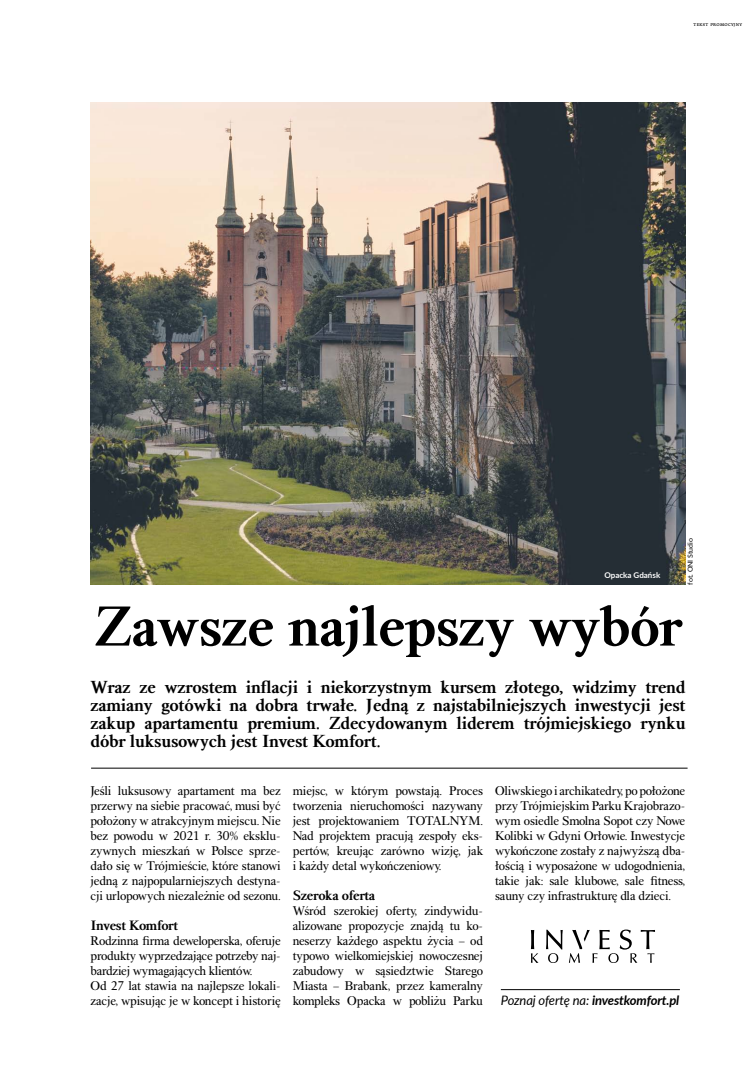
<style>
.page{position:relative;width:752px;height:1092px;background:#fff}
.page>*{position:absolute;margin:0;border:0;box-sizing:border-box;transform-origin:0 0}
.t1{font:700 58px "Alpha Book EFN";color:#000}
.t2{font:700 18px/18px "Alpha Book EFN";color:#000;text-align:justify}
.t3{font:700 14px "Alpha Book EFN";letter-spacing:-.01em;color:#000}
.t4{font:13px/15px "Alpha Book EFN";letter-spacing:-.01em;color:#000;text-align:justify}
.t5{font:italic 700 13px "Lato";letter-spacing:-.01em;color:#000}
.t6{font:700 8px "Lato";color:#fff}
.t7{font:7px "Lato";color:#000}
.t8{font:4px "Fedra Serif A Std Demi";letter-spacing:.075em;color:#000}
.s1{font-weight:400}
</style>
<div class="page">
<img style="left:90px;top:103px;width:595px;height:481px">
<svg style="left:546px;top:929px;width:16px;height:33px"></svg>
<svg style="left:530px;top:930px;width:8px;height:32px"></svg>
<svg style="left:569px;top:929px;width:85px;height:33px"></svg>
<hr style="left:500px;top:989px;width:179px;height:1px;background:#000">
<hr style="left:91px;top:767px;width:596px;height:1px;background:#000">
<p class="t8" style="left:693px;top:21px;width:4px">TEKST</p>
<p class="t8" style="left:710px;top:21px;width:5px">PROMOCYJNY</p>
<p class="t8" style="left:682px;top:23px;width:50px">TEKST PROMOCYJNY</p>
<p class="t6" style="left:604px;top:569px;width:57px">Opacka Gdańsk</p>
<p class="t7" style="left:684px;top:584px;width:48px;rotate:-90deg">fot. ONI Studio</p>
<h1 class="t1" style="left:94px;top:591px;width:588px">Zawsze najlepszy wybór</h1>
<p class="t2" style="left:90px;top:678px;width:596px">Wraz ze wzrostem inflacji i niekorzystnym kursem złotego, widzimy trend zamiany gotówki na dobra trwałe. Jedną z najstabilniejszych inwestycji jest zakup apartamentu premium. Zdecydowanym liderem trójmiejskiego rynku dóbr luksusowych jest Invest Komfort.</p>
<p class="t4" style="left:90px;top:783px;width:192px">Jeśli luksusowy apartament ma bez przerwy na siebie pracować, musi być położony w atrakcyjnym miejscu. Nie bez powodu w 2021 r. 30% eksklu&shy;zywnych mieszkań w Polsce sprze&shy;dało się w Trójmieście, które stanowi jedną z najpopularniejszych destyna&shy;cji urlopowych niezależnie od sezonu.</p>
<p class="t3" style="left:90px;top:917px;width:89px">Invest Komfort</p>
<p class="t4" style="left:90px;top:933px;width:192px;text-align:left">Rodzinna firma deweloperska, oferuje produkty wyprzedzające potrzeby naj&shy;bardziej wymagających klientów.<br>Od 27 lat stawia na najlepsze lokali&shy;zacje, wpisując je w koncept i historię</p>
<p class="t4" style="left:292px;top:783px;width:192px">miejsc, w którym powstają. Proces tworzenia nieruchomości nazywany jest projektowaniem TOTALNYM.<br>Nad projektem pracują zespoły eks&shy;pertów, kreując zarówno wizję, jak i każdy detal wykończeniowy.</p>
<p class="t3" style="left:292px;top:887px;width:84px">Szeroka oferta</p>
<p class="t4" style="left:292px;top:903px;width:192px">Wśród szerokiej oferty, zindywidu&shy;alizowane propozycje znajdą tu ko&shy;neserzy każdego aspektu życia – od typowo wielkomiejskiej nowoczesnej zabudowy w sąsiedztwie Starego Miasta – Brabank, przez kameralny kompleks Opacka w pobliżu Parku</p>
<p class="t4" style="left:495px;top:783px;width:192px">Oliwskiego i archikatedry, po położone przy Trójmiejskim Parku Krajobrazo&shy;wym osiedle Smolna Sopot czy Nowe Kolibki w Gdyni Orłowie. Inwestycje wykończone zostały z najwyższą dba&shy;łością i wyposażone w udogodnienia, takie jak: sale klubowe, sale fitness, sauny czy infrastrukturę dla dzieci.</p>
<p class="t5" style="left:500px;top:991px;width:180px"><span class="s1">Poznaj ofertę na:</span> investkomfort.pl</p>
</div>
